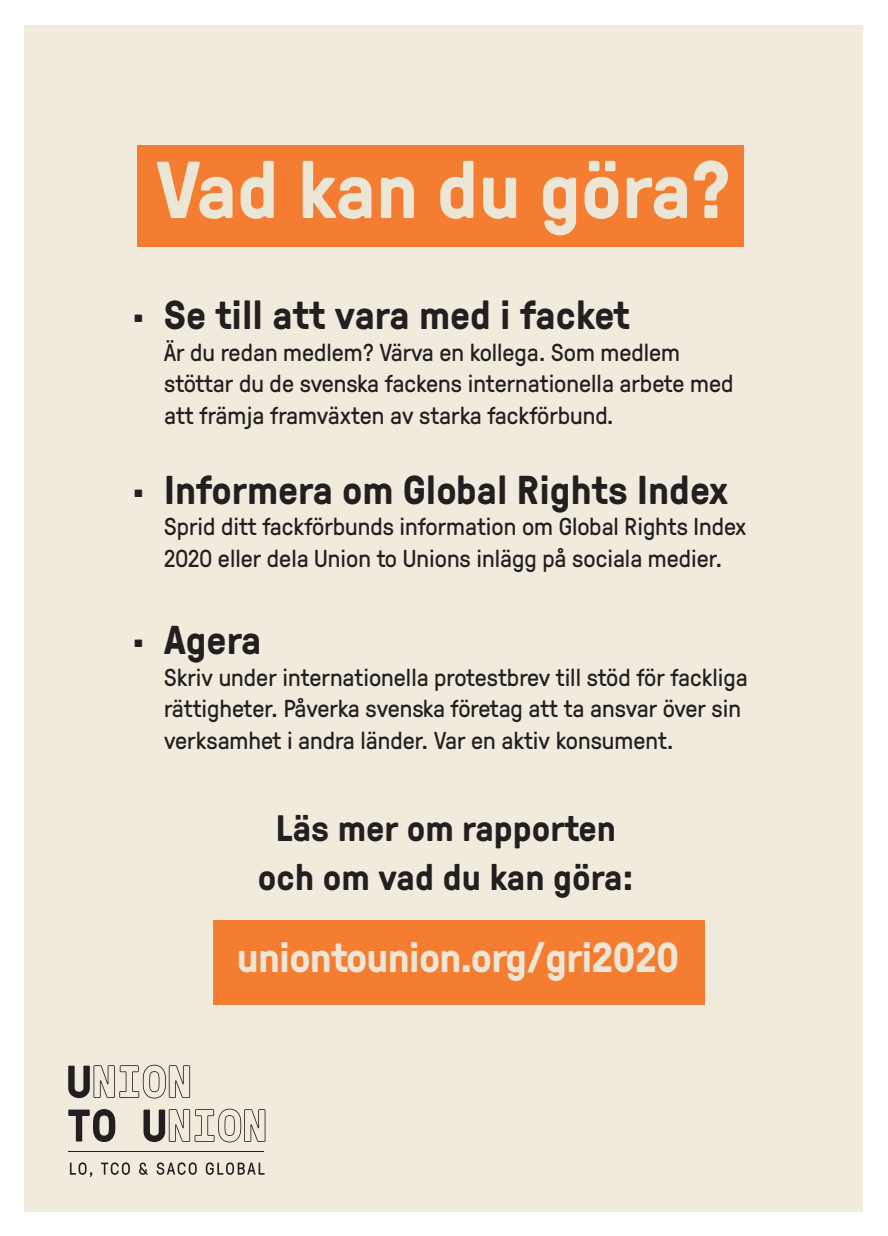
<style>
.page{position:relative;width:888px;height:1236px;background:#fff}
.page>*{position:absolute;margin:0;border:0;box-sizing:border-box;transform-origin:0 0}
.Faktatext{font:700 80.5px "GT Pressura";color:#ece6d6}
.t1{font:700 42px "GT Pressura";letter-spacing:-.02em;color:#ece6d6}
.t2{font:700 40.25px "GT Pressura";color:#231f20}
.t3{font:700 36.75px "GT Pressura";color:#231f20}
.t4{font:24.5px/31.5px "GT Pressura";color:#231f20}
</style>
<div class="page">
<div style="left:25px;top:25px;width:838px;height:1185px;background:#f1ebde"></div>
<svg style="left:70px;top:1162px;width:22px;height:14px"></svg>
<svg style="left:101px;top:1162px;width:29px;height:12px"></svg>
<svg style="left:139px;top:1162px;width:9px;height:12px"></svg>
<svg style="left:157px;top:1162px;width:40px;height:12px"></svg>
<svg style="left:206px;top:1162px;width:59px;height:12px"></svg>
<svg style="left:68px;top:1064px;width:122px;height:34px"></svg>
<svg style="left:68px;top:1109px;width:47px;height:32px"></svg>
<svg style="left:144px;top:1108px;width:121px;height:34px"></svg>
<hr style="left:69px;top:1151px;width:195px;height:1px;background:#231f20">
<div style="left:138px;top:145px;width:606px;height:102px;background:#f47d32"></div>
<div style="left:213px;top:920px;width:492px;height:85px;background:#f47d32"></div>
<p class="Faktatext" style="left:156px;top:131px;width:576px">Vad kan du göra?</p>
<p class="t2" style="left:133px;top:286px;width:498px">• Se till att vara med i facket</p>
<p class="t4" style="left:164px;top:335px;width:571px">Är du redan medlem? Värva en kollega. Som medlem stöttar du de svenska fackens internationella arbete med att främja framväxten av starka fackförbund.</p>
<p class="t2" style="left:133px;top:460px;width:598px">• Informera om Global Rights Index</p>
<p class="t4" style="left:164px;top:509px;width:584px">Sprid ditt fackförbunds information om Global Rights Index<br>2020 eller dela Union to Unions inlägg på sociala medier.</p>
<p class="t2" style="left:133px;top:610px;width:130px">• Agera</p>
<p class="t4" style="left:164px;top:660px;width:585px">Skriv under internationella protestbrev till stöd för fackliga rättigheter. Påverka svenska företag att ta ansvar över sin verksamhet i andra länder. Var en aktiv konsument.</p>
<p class="t3" style="left:276px;top:801px;width:342px">Läs mer om rapporten</p>
<p class="t3" style="left:258px;top:849px;width:377px">och om vad du kan göra:</p>
<p class="t1" style="left:237px;top:926px;width:444px">uniontounion.org/gri2020</p>
</div>
